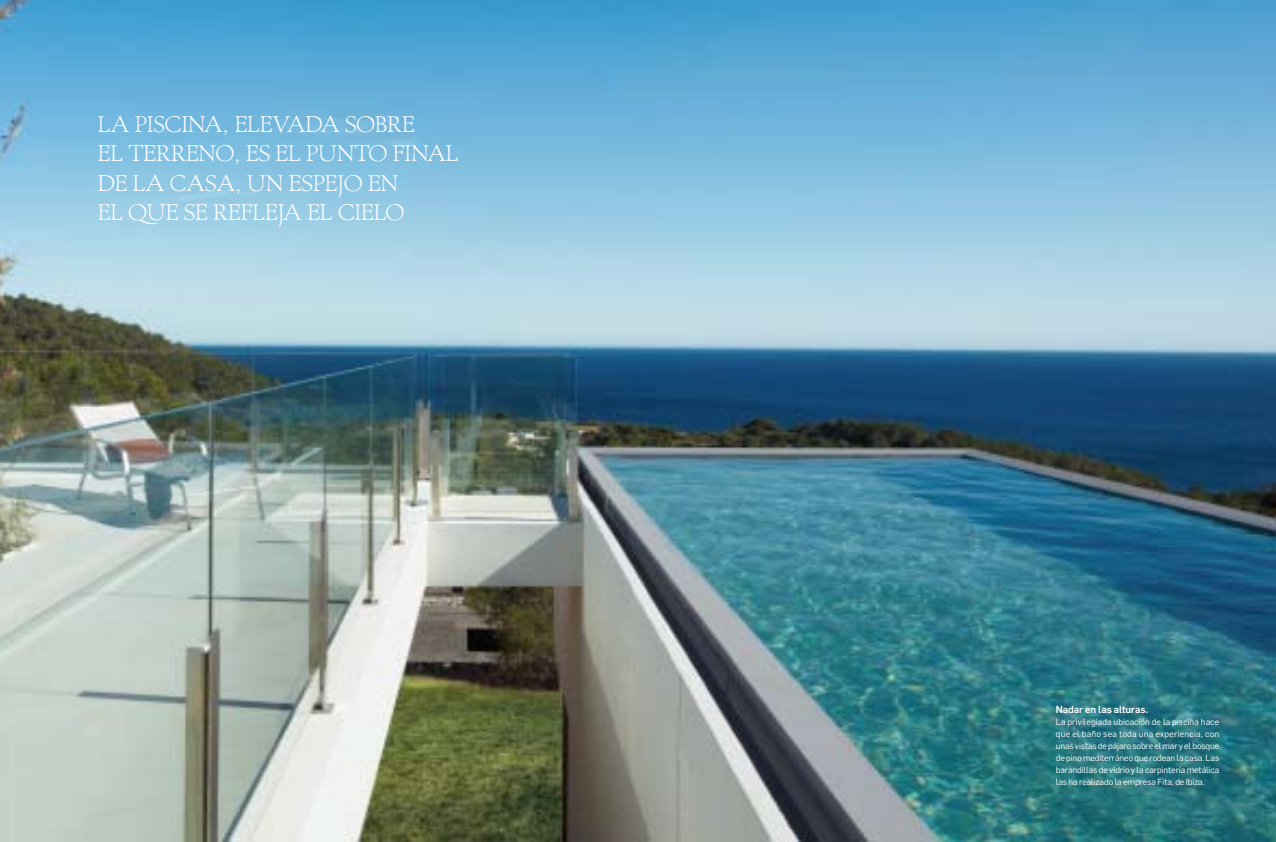
<style>
.page{position:relative;width:1276px;height:842px;background:#fff}
.page>*{position:absolute;margin:0;border:0;box-sizing:border-box;transform-origin:0 0}
.t1{font:300 26.9px/29.5px "RTF Amethyst";color:#fff}
.t2{font:500 10px "Flama Basic";color:#fff}
.t3{font:8.8px/12px "Flama Basic";letter-spacing:-.01em;color:#fff;text-align:justify}
</style>
<div class="page">
<img style="left:0;top:0;width:1276px;height:841px">
<h1 class="t1" style="left:98px;top:109px;width:356px">LA PISCINA, ELEVADA SOBRE<br>EL TERRENO, ES EL PUNTO FINAL<br>DE LA CASA, UN ESPEJO EN<br>EL QUE SE REFLEJA EL CIELO</h1>
<p class="t2" style="left:1056px;top:703px;width:94px">Nadar en las alturas.</p>
<p class="t3" style="left:1056px;top:716px;width:165px">La privilegiada ubicación de la piscina hace que el baño sea toda una experiencia, con unas vistas de pájaro sobre el mar y el bosque de pino mediterráneo que rodean la casa. Las barandillas de vidrio y la carpintería metálica las ha realizado la empresa Fita, de Ibiza.</p>
</div>
